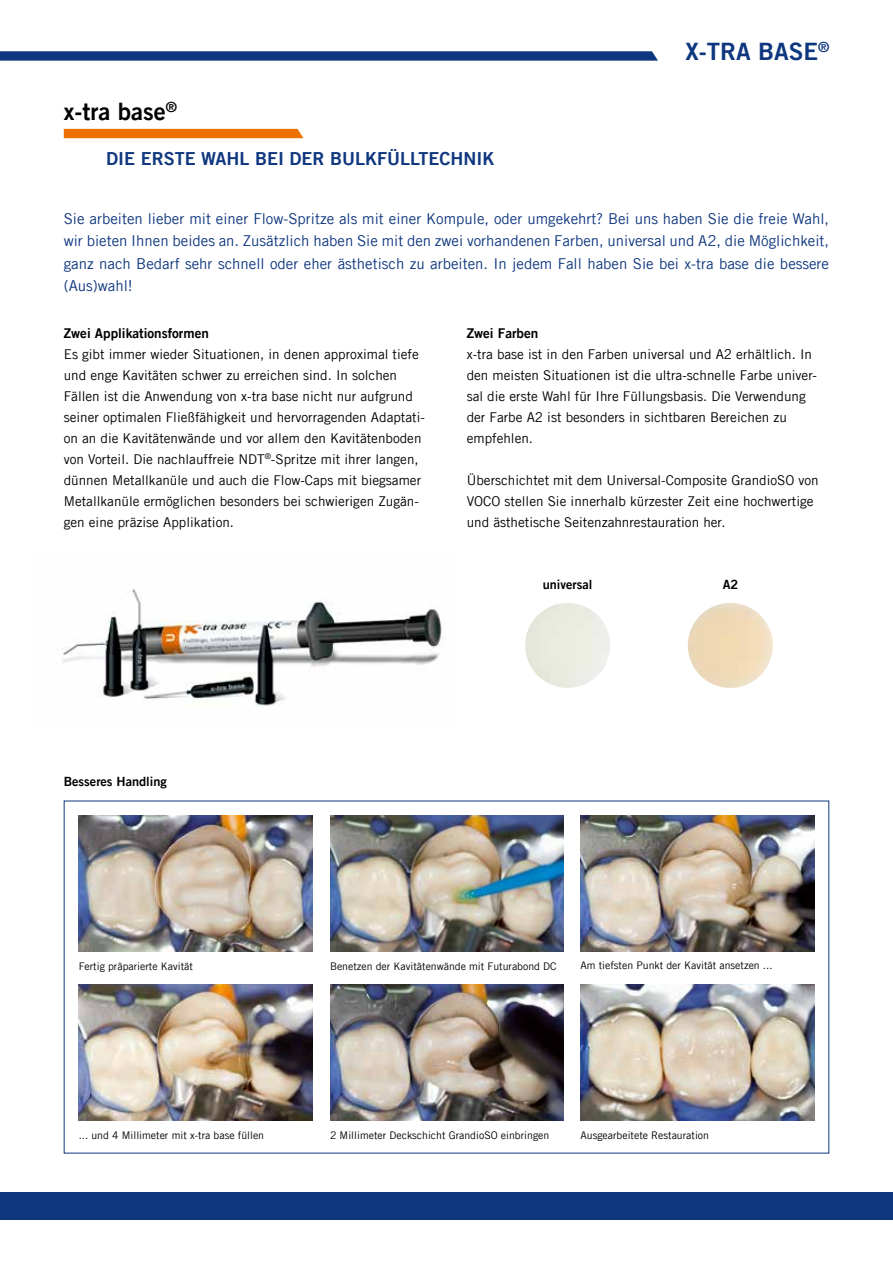
<style>
.page{position:relative;width:893px;height:1263px;background:#fff}
.page>*{position:absolute;margin:0;border:0;box-sizing:border-box;transform-origin:0 0}
.t1{font:24px "Trade Gothic LT Com Bd 2";color:#0f377f}
.t2{font:24px "Trade Gothic LT Com Bd 2";color:#000}
.t3{font:18px "Trade Gothic LT Com Bd 2";color:#0f377f}
.t4{font:15px/22.5px "Trade Gothic LT Com";color:#0f377f;text-align:justify}
.t5{font:13.5px/21px "Trade Gothic LT Com";color:#000}
.t6{font:13.5px "Trade Gothic LT Com Bd 2";color:#000}
.t7{font:12.75px "Trade Gothic LT Com Bd 2";color:#000}
.t8{font:10.5px "Trade Gothic LT Com";color:#000}
</style>
<div class="page">
<div style="left:0;top:1192px;width:893px;height:28px;background:#0f377f"></div>
<svg style="left:0;top:51px;width:658px;height:10px;background:#1f4487"></svg>
<img style="left:62px;top:588px;width:380px;height:118px">
<div style="left:64px;top:129px;width:239px;height:9px;background:#ee7100"></div>
<img style="left:580px;top:815px;width:234px;height:136px">
<img style="left:79px;top:815px;width:234px;height:136px">
<img style="left:330px;top:815px;width:234px;height:136px">
<img style="left:580px;top:984px;width:234px;height:136px">
<img style="left:79px;top:984px;width:234px;height:136px">
<img style="left:330px;top:984px;width:234px;height:136px">
<img style="left:525px;top:603px;width:85px;height:85px;border-radius:43px">
<img style="left:688px;top:603px;width:85px;height:85px;border-radius:43px">
<h1 class="t2" style="left:64px;top:97px;width:115px">x-tra base<sup>®</sup></h1>
<h2 class="t3" style="left:64px;top:147px;width:29px">D</h2>
<h2 class="t3" style="left:118px;top:147px;width:375px">ie erste Wahl bei der Bulkfülltechnik</h2>
<h1 class="t1" style="left:685px;top:37px;width:145px">x-tra base<sup>®</sup></h1>
<p class="t4" style="left:64px;top:207px;width:767px">Sie arbeiten lieber mit einer Flow-Spritze als mit einer Kompule, oder umgekehrt? Bei uns haben Sie die freie Wahl, wir bieten Ihnen beides an. Zusätzlich haben Sie mit den zwei vorhandenen Farben, universal und A2, die Möglichkeit, ganz nach Bedarf sehr schnell oder eher ästhetisch zu arbeiten. In jedem Fall haben Sie bei x-tra base die bessere (Aus)wahl!</p>
<p class="t6" style="left:64px;top:325px;width:147px">Zwei Applikationsformen</p>
<p class="t5" style="left:64px;top:343px;width:363px">Es gibt immer wieder Situationen, in denen approximal tiefe und enge Kavitäten schwer zu erreichen sind. In solchen Fällen ist die Anwendung von x-tra base nicht nur aufgrund seiner optimalen Fließfähigkeit und hervorragenden Adaptati&shy;on an die Kavitätenwände und vor allem den Kavitätenboden von Vorteil. Die nachlauffreie NDT<sup>®</sup>-Spritze mit ihrer langen, dünnen Metallkanüle und auch die Flow-Caps mit biegsamer Metallkanüle ermöglichen besonders bei schwierigen Zugän&shy;gen eine präzise Applikation.</p>
<p class="t6" style="left:467px;top:325px;width:73px">Zwei Farben</p>
<p class="t5" style="left:467px;top:343px;width:352px">x-tra base ist in den Farben universal und A2 erhältlich. In den meisten Situationen ist die ultra-schnelle Farbe univer&shy;sal die erste Wahl für Ihre Füllungsbasis. Die Verwendung der Farbe A2 ist besonders in sichtbaren Bereichen zu empfehlen.</p>
<p class="t5" style="left:467px;top:469px;width:354px">Überschichtet mit dem Universal-Composite GrandioSO von<br>VOCO stellen Sie innerhalb kürzester Zeit eine hochwertige und ästhetische Seitenzahnrestauration her.</p>
<p class="t7" style="left:543px;top:576px;width:51px">universal</p>
<p class="t7" style="left:723px;top:576px;width:17px">A2</p>
<p class="t7" style="left:64px;top:773px;width:105px">Besseres Handling</p>
<p class="t8" style="left:79px;top:959px;width:116px">Fertig präparierte Kavität</p>
<p class="t8" style="left:330px;top:959px;width:228px">Benetzen der Kavitätenwände mit Futurabond DC</p>
<p class="t8" style="left:580px;top:959px;width:194px">Am tiefsten Punkt der Kavität ansetzen ...</p>
<p class="t8" style="left:79px;top:1128px;width:187px">... und 4 Millimeter mit x-tra base füllen</p>
<p class="t8" style="left:330px;top:1128px;width:221px">2 Millimeter Deckschicht GrandioSO einbringen</p>
<p class="t8" style="left:580px;top:1128px;width:130px">Ausgearbeitete Restauration</p>
</div>
